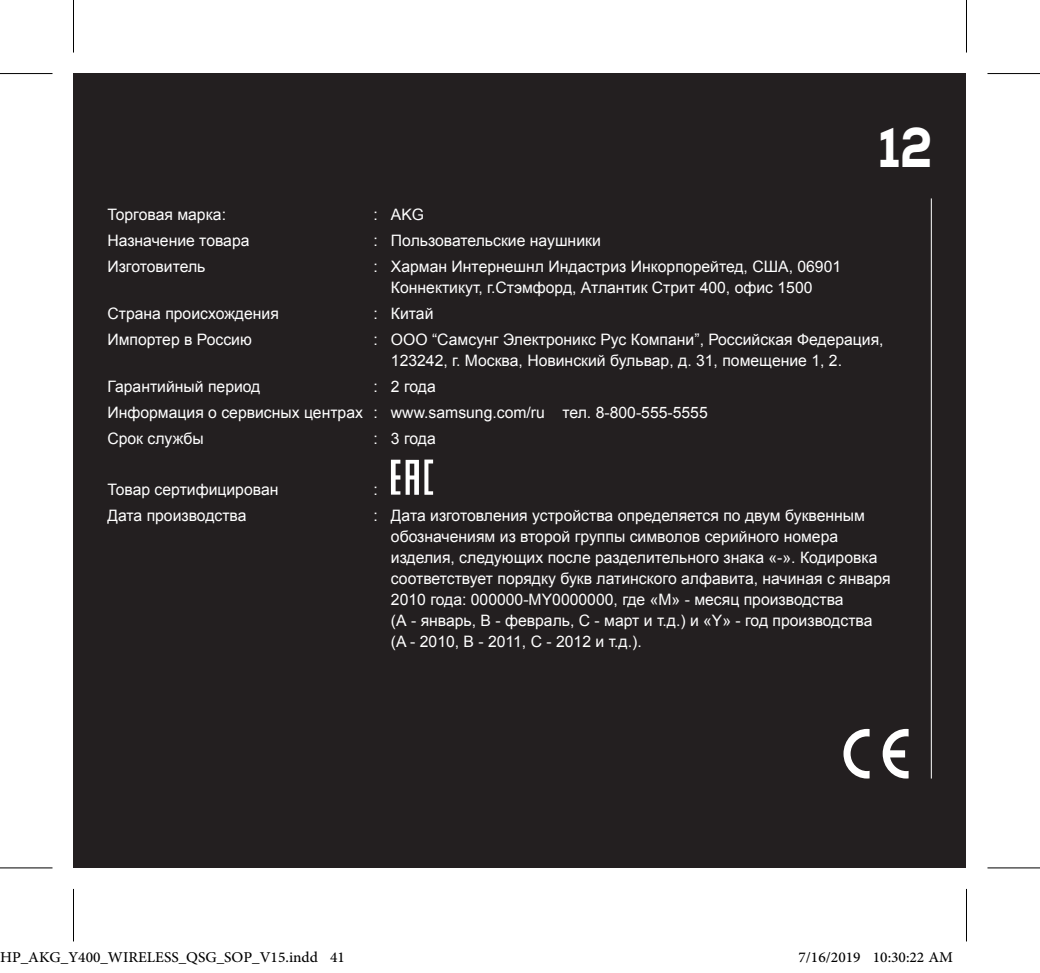
<style>
.page{position:relative;width:1040px;height:973px;background:#fff}
.page>*{position:absolute;margin:0;border:0;box-sizing:border-box;transform-origin:0 0}
.Title1{font:800 56px "Nexa";color:#fff;scale:.86 1}
.t1{font:21px "Adobe Arabic";color:#000}
.t2{font:15.75px/21px "Arial";color:#fff}
</style>
<div class="page">
<div style="left:74px;top:74px;width:892px;height:793px;background:#231f20"></div>
<svg style="left:391px;top:459px;width:9px;height:35px"></svg>
<svg style="left:406px;top:459px;width:27px;height:35px"></svg>
<svg style="left:843px;top:728px;width:66px;height:50px"></svg>
<hr style="left:931px;top:198px;width:1px;height:580px;background:#fff">
<div style="left:0;top:71px;width:52px;height:5px;background:#f7f7f7"></div>
<div style="left:987px;top:71px;width:53px;height:5px;background:#f7f7f7"></div>
<svg style="left:0;top:868px;width:52px;height:1px"></svg>
<svg style="left:987px;top:868px;width:53px;height:1px"></svg>
<hr style="left:0;top:73px;width:52px;height:1px;background:#000">
<hr style="left:987px;top:73px;width:53px;height:1px;background:#000">
<hr style="left:0;top:867px;width:52px;height:1px;background:#000">
<hr style="left:987px;top:867px;width:53px;height:1px;background:#000">
<hr style="left:73px;top:0;width:1px;height:53px;background:#000">
<hr style="left:73px;top:888px;width:1px;height:53px;background:#000">
<hr style="left:966px;top:0;width:1px;height:53px;background:#000">
<hr style="left:966px;top:888px;width:1px;height:53px;background:#000">
<div style="left:86px;top:952px;width:7px;height:11px;border:1px solid #fff;border-radius:50%"></div>
<div style="left:87px;top:952px;width:5px;height:10px;border:1px solid #fff;border-radius:50%"></div>
<div style="left:93px;top:952px;width:8px;height:11px;border:1px solid #fff;border-radius:50%"></div>
<div style="left:94px;top:952px;width:5px;height:10px;border:1px solid #fff;border-radius:50%"></div>
<div style="left:232px;top:951px;width:11px;height:12px;border:1px solid #fff;border-radius:50%"></div>
<div style="left:233px;top:952px;width:9px;height:10px;border:1px solid #fff;border-radius:50%"></div>
<div style="left:838px;top:952px;width:8px;height:11px;border:1px solid #fff;border-radius:50%"></div>
<div style="left:840px;top:952px;width:4px;height:10px;border:1px solid #fff;border-radius:50%"></div>
<div style="left:880px;top:952px;width:8px;height:11px;border:1px solid #fff;border-radius:50%"></div>
<div style="left:881px;top:952px;width:5px;height:10px;border:1px solid #fff;border-radius:50%"></div>
<div style="left:898px;top:952px;width:8px;height:11px;border:1px solid #fff;border-radius:50%"></div>
<div style="left:900px;top:952px;width:5px;height:10px;border:1px solid #fff;border-radius:50%"></div>
<p class="Title1" style="left:878px;top:112px;width:65px">12</p>
<p class="t2" style="left:107px;top:204px;width:120px">Торговая марка:</p>
<p class="t2" style="left:373px;top:204px;width:52px">: AKG</p>
<p class="t2" style="left:107px;top:230px;width:144px">Назначение товара</p>
<p class="t2" style="left:373px;top:230px;width:229px">: Пользовательские наушники</p>
<p class="t2" style="left:107px;top:256px;width:99px">Изготовитель</p>
<p class="t2" style="left:391px;top:256px;width:452px;text-indent:-17px">: Харман Интернешнл Индастриз Инкорпорейтед, США, 06901<br>Коннектикут, г.Стэмфорд, Атлантик Стрит 400, офис 1500</p>
<p class="t2" style="left:107px;top:303px;width:173px">Страна происхождения</p>
<p class="t2" style="left:373px;top:303px;width:62px">: Китай</p>
<p class="t2" style="left:107px;top:329px;width:146px">Импортер в Россию</p>
<p class="t2" style="left:391px;top:329px;width:494px;text-indent:-17px">: ООО “Самсунг Электроникс Рус Компани”, Российская Федерация,<br>123242, г. Москва, Новинский бульвар, д. 31, помещение 1, 2.</p>
<p class="t2" style="left:107px;top:376px;width:155px">Гарантийный период</p>
<p class="t2" style="left:373px;top:376px;width:64px">: 2 года</p>
<p class="t2" style="left:107px;top:402px;width:602px">Информация о сервисных центрах : www.samsung.com/ru тел. 8-800-555-5555</p>
<p class="t2" style="left:107px;top:428px;width:98px">Срок службы</p>
<p class="t2" style="left:373px;top:428px;width:64px">: 3 года</p>
<p class="t2" style="left:107px;top:479px;width:173px">Товар сертифицирован</p>
<p class="t2" style="left:373px;top:479px;width:6px">:</p>
<p class="t2" style="left:107px;top:504px;width:141px">Дата производства</p>
<p class="t2" style="left:391px;top:504px;width:501px;text-indent:-17px">: Дата изготовления устройства определяется по двум буквенным обозначениям из второй группы символов серийного номера изделия, следующих после разделительного знака «-». Кодировка соответствует порядку букв латинского алфавита, начиная с января 2010 года: 000000-MY0000000, где «M» - месяц производства<br>(А - январь, B - февраль, C - март и т.д.) и «Y» - год производства (A - 2010, B - 2011, C - 2012 и т.д.).</p>
<h2 class="t1" style="left:0;top:942px;width:347px">HP_AKG_Y400_WIRELESS_QSG_SOP_V15.indd 41</h2>
<h2 class="t1" style="left:798px;top:942px;width:156px">7/16/2019 10:30:22 AM</h2>
</div>
